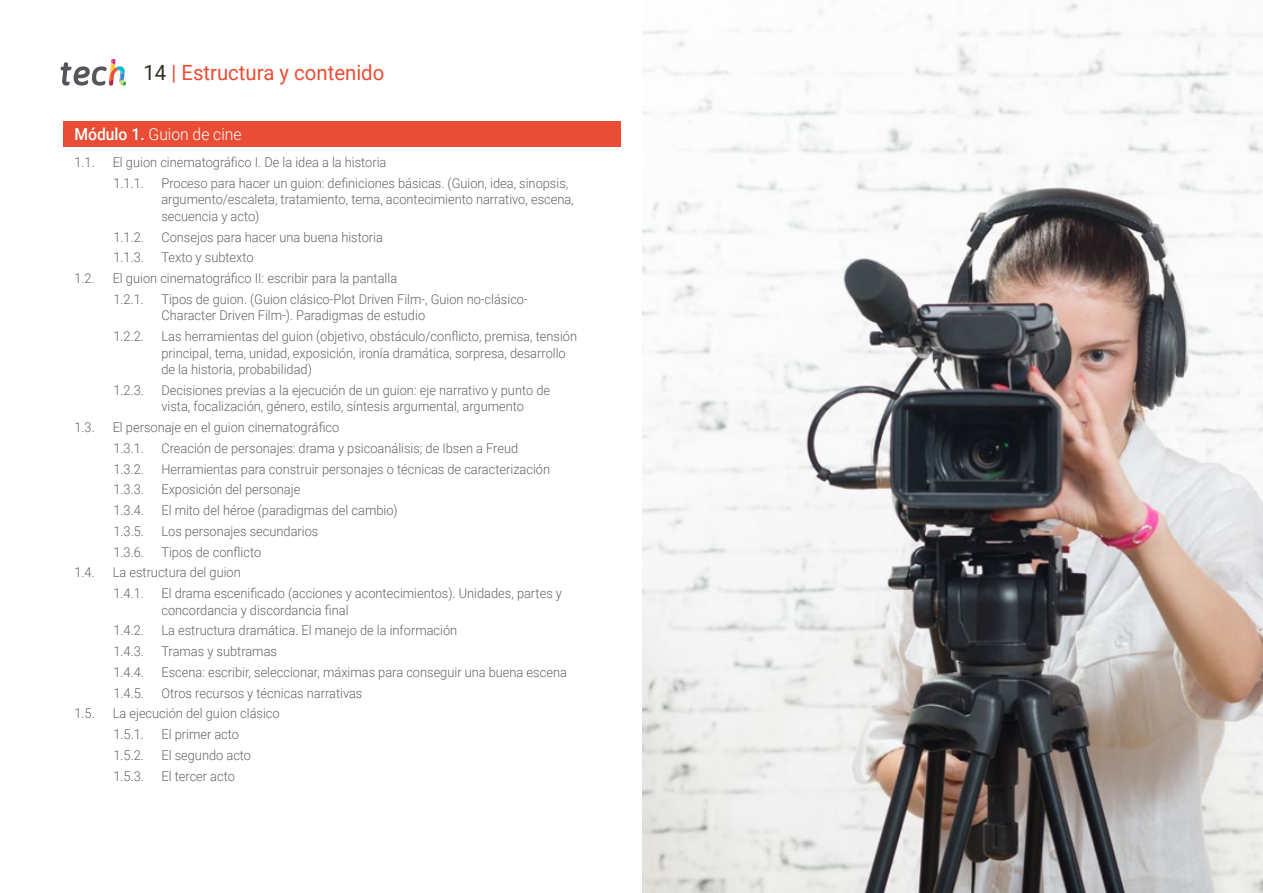
<style>
.page{position:relative;width:1263px;height:893px;background:#fff}
.page>*{position:absolute;margin:0;border:0;box-sizing:border-box;transform-origin:0 0}
.t1{font:21px "Roboto";color:#e94d35}
.t2{font:300 16.5px "Roboto";color:#fff;scale:.95 1}
.t3{font:300 13.5px/16.5px "Roboto";color:#61646a;scale:.95 1}
.s1{color:#312e20}
.s2{font-weight:500}
</style>
<div class="page">
<svg style="left:61px;top:59px;width:65px;height:27px"></svg>
<div style="left:63px;top:121px;width:558px;height:25px;background:#e94d35"></div>
<img style="left:642px;top:3px;width:621px;height:890px">
<h1 class="t1" style="left:144px;top:57px;width:242px"><span class="s1">14</span> | Estructura y contenido</h1>
<p class="t2" style="left:74px;top:123px;width:177px"><span class="s2">Módulo 1.</span> Guion de cine</p>
<p class="t3" style="left:74px;top:154px;width:23px">1.1.</p>
<p class="t3" style="left:113px;top:151px;width:290px;line-height:20.7px">El guion cinematográfico I. De la idea a la historia<br>1.1.1.</p>
<p class="t3" style="left:161px;top:174px;width:435px">Proceso para hacer un guion: definiciones básicas. (Guion, idea, sinopsis, argumento/escaleta, tratamiento, tema, acontecimiento narrativo, escena, secuencia y acto)</p>
<p class="t3" style="left:113px;top:228px;width:34px">1.1.2.</p>
<p class="t3" style="left:161px;top:228px;width:235px">Consejos para hacer una buena historia</p>
<p class="t3" style="left:113px;top:249px;width:34px">1.1.3.</p>
<p class="t3" style="left:161px;top:249px;width:99px">Texto y subtexto</p>
<p class="t3" style="left:74px;top:270px;width:23px">1.2.</p>
<p class="t3" style="left:113px;top:267px;width:301px;line-height:20.7px">El guion cinematográfico II: escribir para la pantalla<br>1.2.1.</p>
<p class="t3" style="left:161px;top:290px;width:387px">Tipos de guion. (Guion clásico-Plot Driven Film-, Guion no-clásico-<br>Character Driven Film-). Paradigmas de estudio</p>
<p class="t3" style="left:113px;top:328px;width:34px">1.2.2.</p>
<p class="t3" style="left:161px;top:328px;width:439px">Las herramientas del guion (objetivo, obstáculo/conflicto, premisa, tensión principal, tema, unidad, exposición, ironía dramática, sorpresa, desarrollo de la historia, probabilidad)</p>
<p class="t3" style="left:113px;top:381px;width:34px">1.2.3.</p>
<p class="t3" style="left:161px;top:381px;width:411px">Decisiones previas a la ejecución de un guion: eje narrativo y punto de vista, focalización, género, estilo, síntesis argumental, argumento</p>
<p class="t3" style="left:74px;top:418px;width:23px">1.3.</p>
<p class="t3" style="left:113px;top:416px;width:240px;line-height:20.7px">El personaje en el guion cinematográfico<br>1.3.1.</p>
<p class="t3" style="left:161px;top:439px;width:377px">Creación de personajes: drama y psicoanálisis; de Ibsen a Freud</p>
<p class="t3" style="left:113px;top:460px;width:34px">1.3.2.</p>
<p class="t3" style="left:161px;top:460px;width:411px">Herramientas para construir personajes o técnicas de caracterización</p>
<p class="t3" style="left:113px;top:481px;width:34px">1.3.3.</p>
<p class="t3" style="left:161px;top:481px;width:148px">Exposición del personaje</p>
<p class="t3" style="left:113px;top:501px;width:34px">1.3.4.</p>
<p class="t3" style="left:161px;top:501px;width:250px">El mito del héroe (paradigmas del cambio)</p>
<p class="t3" style="left:113px;top:522px;width:34px">1.3.5.</p>
<p class="t3" style="left:161px;top:522px;width:167px">Los personajes secundarios</p>
<p class="t3" style="left:113px;top:543px;width:34px">1.3.6.</p>
<p class="t3" style="left:161px;top:543px;width:107px">Tipos de conflicto</p>
<p class="t3" style="left:74px;top:564px;width:23px">1.4.</p>
<p class="t3" style="left:113px;top:562px;width:136px;line-height:20.7px">La estructura del guion<br>1.4.1.</p>
<p class="t3" style="left:161px;top:584px;width:423px">El drama escenificado (acciones y acontecimientos). Unidades, partes y concordancia y discordancia final</p>
<p class="t3" style="left:113px;top:622px;width:34px">1.4.2.</p>
<p class="t3" style="left:161px;top:622px;width:313px">La estructura dramática. El manejo de la información</p>
<p class="t3" style="left:113px;top:642px;width:34px">1.4.3.</p>
<p class="t3" style="left:161px;top:642px;width:123px">Tramas y subtramas</p>
<p class="t3" style="left:113px;top:663px;width:34px">1.4.4.</p>
<p class="t3" style="left:161px;top:663px;width:428px">Escena: escribir, seleccionar, máximas para conseguir una buena escena</p>
<p class="t3" style="left:113px;top:684px;width:34px">1.4.5.</p>
<p class="t3" style="left:161px;top:684px;width:213px">Otros recursos y técnicas narrativas</p>
<p class="t3" style="left:74px;top:705px;width:23px">1.5.</p>
<p class="t3" style="left:113px;top:703px;width:177px;line-height:20.7px">La ejecución del guion clásico<br>1.5.1.</p>
<p class="t3" style="left:161px;top:725px;width:83px">El primer acto</p>
<p class="t3" style="left:113px;top:746px;width:34px">1.5.2.</p>
<p class="t3" style="left:161px;top:746px;width:96px">El segundo acto</p>
<p class="t3" style="left:113px;top:767px;width:34px">1.5.3.</p>
<p class="t3" style="left:161px;top:767px;width:79px">El tercer acto</p>
</div>
